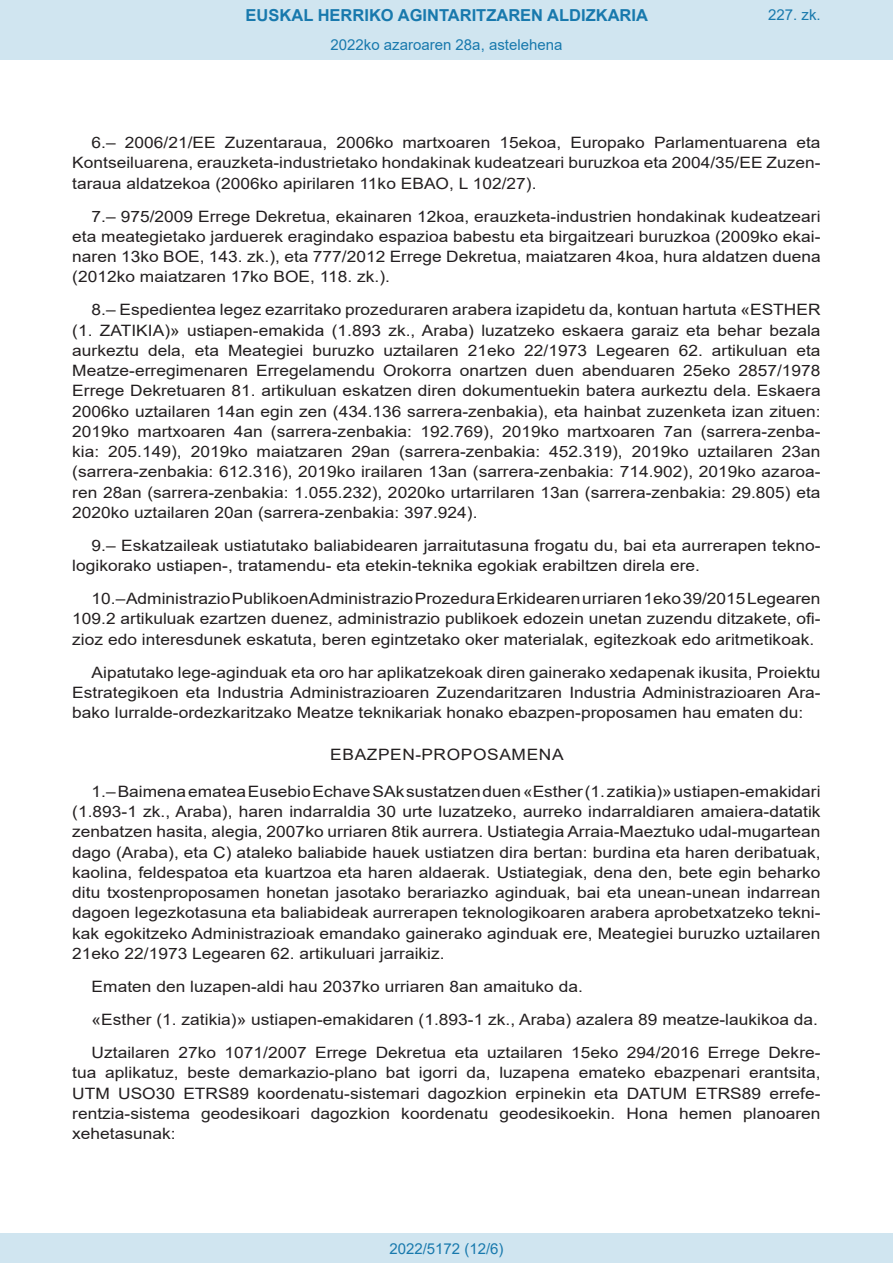
<style>
.page{position:relative;width:893px;height:1263px;background:#fff}
.page>*{position:absolute;margin:0;border:0;box-sizing:border-box;transform-origin:0 0}
.t1{font:700 16.5px "Arial";color:#1879ad}
.BOPVDetalle{font:15.6px/20.2px "Arial";color:#231f20;text-align:justify;scale:1.11 1}
.BOPVClave{font:15.6px "Arial";letter-spacing:.035em;color:#231f20;scale:1.11 1}
.Paginacion_Centro{font:15px "Arial";color:#1879ad}
</style>
<div class="page">
<div style="left:0;top:0;width:893px;height:60px;background:#d0e5f0"></div>
<div style="left:0;top:1233px;width:893px;height:30px;background:#d0e5f0"></div>
<p class="t1" style="left:246px;top:3px;width:404px">EUSKAL HERRIKO AGINTARITZAREN ALDIZKARIA</p>
<p class="Paginacion_Centro" style="left:331px;top:35px;width:233px">2022ko azaroaren 28a, astelehena</p>
<p class="Paginacion_Centro" style="left:768px;top:5px;width:54px">227. zk.</p>
<p class="BOPVDetalle" style="left:72px;top:132px;width:676px;text-indent:19px">6.– 2006/21/EE Zuzentaraua, 2006ko martxoaren 15ekoa, Europako Parlamentuarena eta Kontseiluarena, erauzketa-industrietako hondakinak kudeatzeari buruzkoa eta 2004/35/EE Zuzen&shy;taraua aldatzekoa (2006ko apirilaren 11ko EBAO, L 102/27).</p>
<p class="BOPVDetalle" style="left:72px;top:206px;width:676px;text-indent:19px">7.– 975/2009 Errege Dekretua, ekainaren 12koa, erauzketa-industrien hondakinak kudeatzeari eta meategietako jarduerek eragindako espazioa babestu eta birgaitzeari buruzkoa (2009ko ekai&shy;naren 13ko BOE, 143. zk.), eta 777/2012 Errege Dekretua, maiatzaren 4koa, hura aldatzen duena (2012ko maiatzaren 17ko BOE, 118. zk.).</p>
<p class="BOPVDetalle" style="left:72px;top:300px;width:676px;text-indent:19px">8.– Espedientea legez ezarritako prozeduraren arabera izapidetu da, kontuan hartuta «ESTHER (1. ZATIKIA)» ustiapen-emakida (1.893 zk., Araba) luzatzeko eskaera garaiz eta behar bezala aurkeztu dela, eta Meategiei buruzko uztailaren 21eko 22/1973 Legearen 62. artikuluan eta Meatze-erregimenaren Erregelamendu Orokorra onartzen duen abenduaren 25eko 2857/1978<br>Errege Dekretuaren 81. artikuluan eskatzen diren dokumentuekin batera aurkeztu dela. Eskaera 2006ko uztailaren 14an egin zen (434.136 sarrera-zenbakia), eta hainbat zuzenketa izan zituen:<br>2019ko martxoaren 4an (sarrera-zenbakia: 192.769), 2019ko martxoaren 7an (sarrera-zenba&shy;kia: 205.149), 2019ko maiatzaren 29an (sarrera-zenbakia: 452.319), 2019ko uztailaren 23an (sarrera-zenbakia: 612.316), 2019ko irailaren 13an (sarrera-zenbakia: 714.902), 2019ko azaroa&shy;ren 28an (sarrera-zenbakia: 1.055.232), 2020ko urtarrilaren 13an (sarrera-zenbakia: 29.805) eta 2020ko uztailaren 20an (sarrera-zenbakia: 397.924).</p>
<p class="BOPVDetalle" style="left:72px;top:535px;width:676px;text-indent:19px">9.– Eskatzaileak ustiatutako baliabidearen jarraitutasuna frogatu du, bai eta aurrerapen tekno&shy;logikorako ustiapen-, tratamendu- eta etekin-teknika egokiak erabiltzen direla ere.</p>
<p class="BOPVDetalle" style="left:72px;top:588px;width:676px;text-indent:19px">10.– Administrazio Publikoen Administrazio Prozedura Erkidearen urriaren 1eko 39/2015 Legearen 109.2 artikuluak ezartzen duenez, administrazio publikoek edozein unetan zuzendu ditzakete, ofi&shy;zioz edo interesdunek eskatuta, beren egintzetako oker materialak, egitezkoak edo aritmetikoak.</p>
<p class="BOPVDetalle" style="left:72px;top:662px;width:676px;text-indent:19px">Aipatutako lege-aginduak eta oro har aplikatzekoak diren gainerako xedapenak ikusita, Proiektu Estrategikoen eta Industria Administrazioaren Zuzendaritzaren Industria Administrazioaren Ara&shy;bako lurralde-ordezkaritzako Meatze teknikariak honako ebazpen-proposamen hau ematen du:</p>
<p class="BOPVClave" style="left:330px;top:743px;width:212px">EBAZPEN-PROPOSAMENA</p>
<p class="BOPVDetalle" style="left:72px;top:781px;width:676px;text-indent:19px">1.– Baimena ematea Eusebio Echave SAk sustatzen duen «Esther (1. zatikia)» ustiapen-emakidari (1.893-1 zk., Araba), haren indarraldia 30 urte luzatzeko, aurreko indarraldiaren amaiera-datatik zenbatzen hasita, alegia, 2007ko urriaren 8tik aurrera. Ustiategia Arraia-Maeztuko udal-mugartean dago (Araba), eta C) ataleko baliabide hauek ustiatzen dira bertan: burdina eta haren deribatuak, kaolina, feldespatoa eta kuartzoa eta haren aldaerak. Ustiategiak, dena den, bete egin beharko ditu txostenproposamen honetan jasotako berariazko aginduak, bai eta unean-unean indarrean dagoen legezkotasuna eta baliabideak aurrerapen teknologikoaren arabera aprobetxatzeko tekni&shy;kak egokitzeko Administrazioak emandako gainerako aginduak ere, Meategiei buruzko uztailaren 21eko 22/1973 Legearen 62. artikuluari jarraikiz.</p>
<p class="BOPVDetalle" style="left:92px;top:976px;width:444px">Ematen den luzapen-aldi hau 2037ko urriaren 8an amaituko da.</p>
<p class="BOPVDetalle" style="left:92px;top:1009px;width:656px">«Esther (1. zatikia)» ustiapen-emakidaren (1.893-1 zk., Araba) azalera 89 meatze-laukikoa da.</p>
<p class="BOPVDetalle" style="left:72px;top:1042px;width:676px;text-indent:19px">Uztailaren 27ko 1071/2007 Errege Dekretua eta uztailaren 15eko 294/2016 Errege Dekre&shy;tua aplikatuz, beste demarkazio-plano bat igorri da, luzapena emateko ebazpenari erantsita, UTM USO30 ETRS89 koordenatu-sistemari dagozkion erpinekin eta DATUM ETRS89 errefe&shy;rentzia-sistema geodesikoari dagozkion koordenatu geodesikoekin. Hona hemen planoaren xehetasunak:</p>
<p class="Paginacion_Centro" style="left:389px;top:1238px;width:116px">2022/5172 (12/6)</p>
</div>
